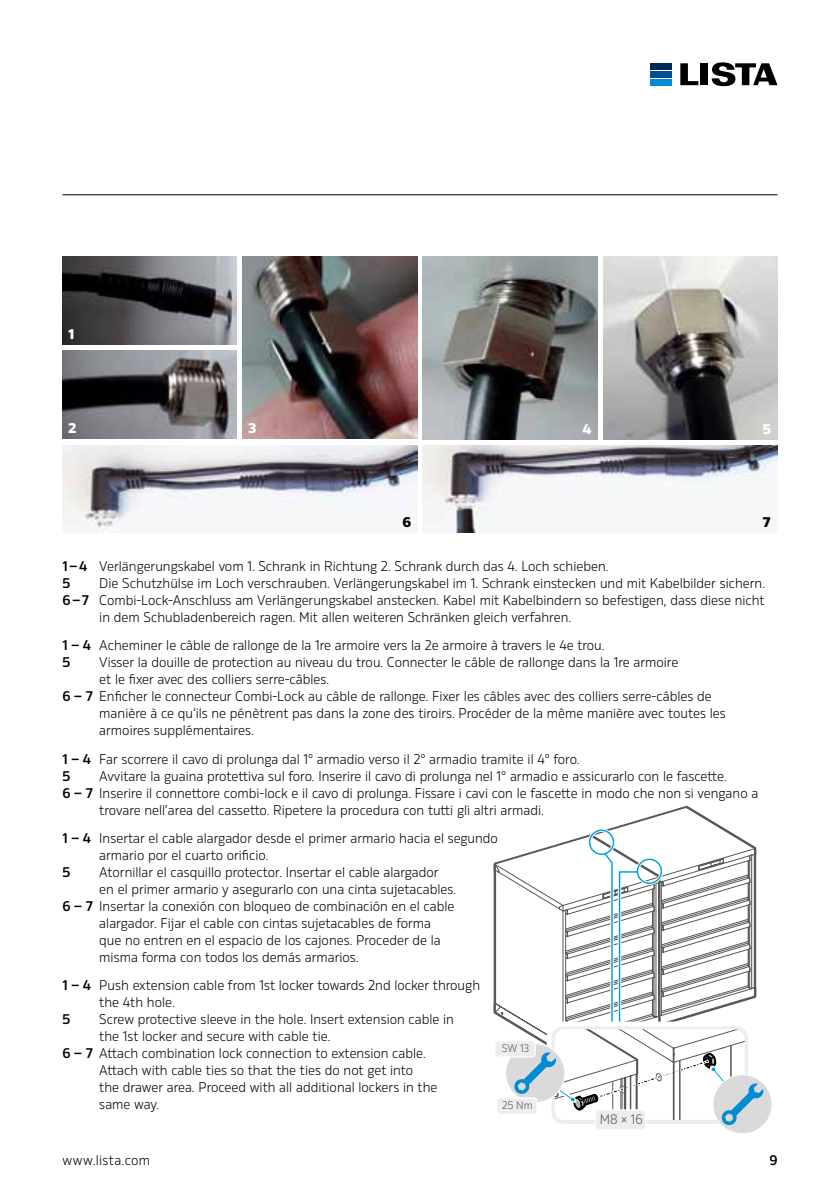
<style>
.page{position:relative;width:840px;height:1191px;background:#fff}
.page>*{position:absolute;margin:0;border:0;box-sizing:border-box;transform-origin:0 0}
.t1{font:300 14px/17px "Rleud";color:#000}
.t2{font:300 14px "Rleud";letter-spacing:.025em;color:#000}
.t3{font:800 14px "Rleud";color:#fff}
.t4{font:600 14px "Rleud";color:#000}
.t5{font:800 14px "Rleud";color:#000}
.t6{font:300 13.6px "Rleud";color:#575756}
.t7{font:300 11px "Rleud";color:#575756}
.s1{font-weight:600}
</style>
<div class="page">
<hr style="left:62px;top:194px;width:715px;height:1px;background:#000">
<div style="left:650px;top:63px;width:22px;height:7px;background:#002856"></div>
<div style="left:650px;top:71px;width:22px;height:6px;background:#004f91"></div>
<div style="left:650px;top:79px;width:22px;height:6px;background:#008bd2"></div>
<svg style="left:680px;top:63px;width:18px;height:22px"></svg>
<div style="left:700px;top:63px;width:7px;height:22px;background:#000"></div>
<svg style="left:711px;top:62px;width:66px;height:24px"></svg>
<img style="left:62px;top:445px;width:355px;height:88px">
<img style="left:422px;top:445px;width:355px;height:88px">
<img style="left:62px;top:257px;width:175px;height:88px">
<img style="left:422px;top:257px;width:175px;height:182px">
<img style="left:603px;top:257px;width:174px;height:182px">
<img style="left:62px;top:351px;width:175px;height:88px">
<img style="left:242px;top:257px;width:175px;height:182px">
<svg style="left:493px;top:806px;width:279px;height:327px"></svg>
<p class="t3" style="left:68px;top:324px;width:8px">1</p>
<p class="t3" style="left:68px;top:418px;width:10px">2</p>
<p class="t3" style="left:248px;top:418px;width:10px">3</p>
<p class="t3" style="left:582px;top:418px;width:11px">4</p>
<p class="t3" style="left:762px;top:418px;width:10px">5</p>
<p class="t5" style="left:402px;top:512px;width:10px">6</p>
<p class="t5" style="left:762px;top:512px;width:9px">7</p>
<p class="t1" style="left:62px;top:557px;width:547px"><span class="s1">1–4</span> Verlängerungskabel vom 1. Schrank in Richtung 2. Schrank durch das 4. Loch schieben.<br><span class="s1">5</span></p>
<p class="t1" style="left:99px;top:574px;width:667px">Die Schutzhülse im Loch verschrauben. Verlängerungskabel im 1. Schrank einstecken und mit Kabelbilder sichern.</p>
<p class="t1" style="left:62px;top:591px;width:703px"><span class="s1">6–7</span> Combi-Lock-Anschluss am Verlängerungskabel anstecken. Kabel mit Kabelbindern so befestigen, dass diese nicht</p>
<p class="t1" style="left:99px;top:608px;width:473px">in dem Schubladenbereich ragen. Mit allen weiteren Schränken gleich verfahren.</p>
<p class="t1" style="left:62px;top:636px;width:543px"><span class="s1">1 – 4</span> Acheminer le câble de rallonge de la 1re armoire vers la 2e armoire à travers le 4e trou.<br><span class="s1">5</span></p>
<p class="t1" style="left:99px;top:653px;width:580px">Visser la douille de protection au niveau du trou. Connecter le câble de rallonge dans la 1re armoire</p>
<p class="t1" style="left:99px;top:670px;width:231px">et le fixer avec des colliers serre-câbles.</p>
<p class="t1" style="left:62px;top:687px;width:650px"><span class="s1">6 – 7</span> Enficher le connecteur Combi-Lock au câble de rallonge. Fixer les câbles avec des colliers serre-câbles de</p>
<p class="t1" style="left:99px;top:704px;width:627px">manière à ce qu‘ils ne pénètrent pas dans la zone des tiroirs. Procéder de la même manière avec toutes les</p>
<p class="t1" style="left:99px;top:721px;width:156px">armoires supplémentaires.</p>
<p class="t1" style="left:62px;top:749px;width:518px"><span class="s1">1 – 4</span> Far scorrere il cavo di prolunga dal 1° armadio verso il 2° armadio tramite il 4° foro.<br><span class="s1">5</span></p>
<p class="t1" style="left:99px;top:766px;width:628px">Avvitare la guaina protettiva sul foro. Inserire il cavo di prolunga nel 1° armadio e assicurarlo con le fascette.</p>
<p class="t1" style="left:62px;top:783px;width:697px"><span class="s1">6 – 7</span> Inserire il connettore combi-lock e il cavo di prolunga. Fissare i cavi con le fascette in modo che non si vengano a</p>
<p class="t1" style="left:99px;top:800px;width:446px">trovare nell’area del cassetto. Ripetere la procedura con tutti gli altri armadi.</p>
<p class="t1" style="left:99px;top:829px;width:400px;text-indent:-37px"><span class="s1">1 – 4</span> Insertar el cable alargador desde el primer armario hacia el segundo armario por el cuarto orificio.</p>
<p class="t4" style="left:62px;top:862px;width:9px">5</p>
<p class="t1" style="left:99px;top:863px;width:340px">Atornillar el casquillo protector. Insertar el cable alargador</p>
<p class="t1" style="left:99px;top:880px;width:358px">en el primer armario y asegurarlo con una cinta sujetacables.</p>
<p class="t1" style="left:62px;top:897px;width:393px"><span class="s1">6 – 7</span> Insertar la conexión con bloqueo de combinación en el cable</p>
<p class="t1" style="left:99px;top:914px;width:333px">alargador. Fijar el cable con cintas sujetacables de forma</p>
<p class="t1" style="left:99px;top:931px;width:343px">que no entren en el espacio de los cajones. Proceder de la</p>
<p class="t1" style="left:99px;top:948px;width:261px">misma forma con todos los demás armarios.</p>
<p class="t1" style="left:99px;top:976px;width:382px;text-indent:-37px"><span class="s1">1 – 4</span> Push extension cable from 1st locker towards 2nd locker through the 4th hole.</p>
<p class="t4" style="left:62px;top:1009px;width:9px">5</p>
<p class="t1" style="left:99px;top:1010px;width:356px">Screw protective sleeve in the hole. Insert extension cable in</p>
<p class="t1" style="left:99px;top:1027px;width:232px">the 1st locker and secure with cable tie.</p>
<p class="t1" style="left:62px;top:1044px;width:365px"><span class="s1">6 – 7</span> Attach combination lock connection to extension cable.</p>
<p class="t1" style="left:99px;top:1061px;width:315px">Attach with cable ties so that the ties do not get into</p>
<p class="t1" style="left:99px;top:1078px;width:339px">the drawer area. Proceed with all additional lockers in the</p>
<p class="t1" style="left:99px;top:1095px;width:61px">same way.</p>
<p class="t7" style="left:501px;top:1041px;width:29px">SW 13</p>
<p class="t7" style="left:502px;top:1098px;width:32px">25 Nm</p>
<p class="t6" style="left:599px;top:1110px;width:45px">M8 × 16</p>
<p class="t2" style="left:62px;top:1150px;width:89px">www.lista.com</p>
<p class="t4" style="left:769px;top:1150px;width:10px">9</p>
</div>
